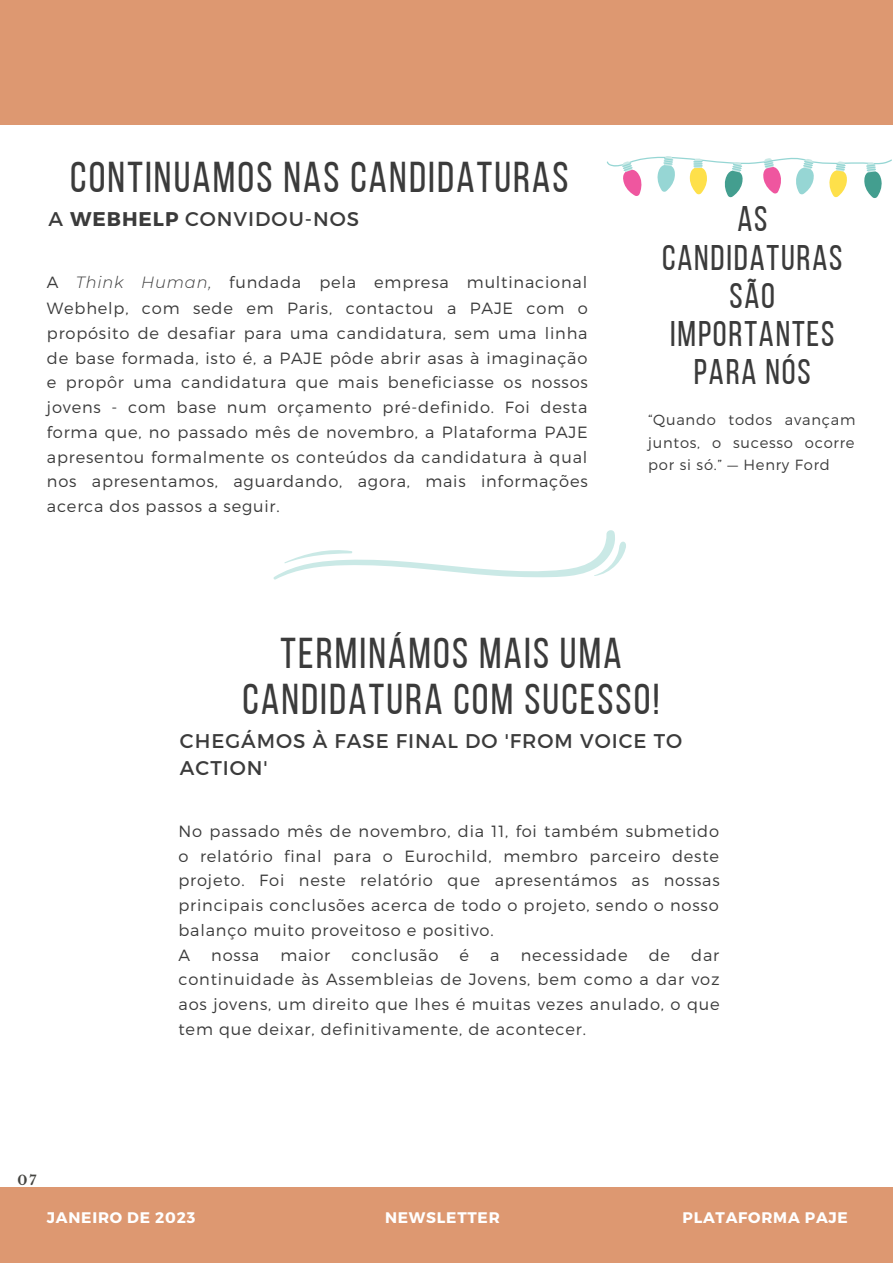
<style>
.page{position:relative;width:893px;height:1264px;background:#fff}
.page>*{position:absolute;margin:0;border:0;box-sizing:border-box;transform-origin:0 0}
.t1{font:43.05px/46px "Bebas Neue";letter-spacing:.05em;color:#3b3b3b;text-align:center}
.t2{font:35.55px/38.2px "Bebas Neue";letter-spacing:.05em;color:#3b3b3b;text-align:center}
.t3{font:19.8px/27px "Montserrat";letter-spacing:.05em;color:#3b3b3b}
.t4{font:300 16.2px/24.9px "Montserrat";letter-spacing:.05em;color:#3b3b3b;text-align:justify}
.t5{font:700 15.3px "Montserrat";letter-spacing:.05em;color:#fff}
.t6{font:300 14.7px/22.5px "Montserrat";letter-spacing:.05em;color:#3b3b3b;text-align:justify}
.t7{font:700 13.2px "Libre Baskerville";color:#444440}
.s1{font-weight:700}
.s2{font-style:italic}
</style>
<div class="page">
<div style="left:0;top:0;width:892px;height:1262px;background:#dd9871"></div>
<div style="left:0;top:125px;width:892px;height:1061px;background:#fff"></div>
<svg style="left:273px;top:530px;width:353px;height:50px"></svg>
<svg style="left:607px;top:156px;width:285px;height:42px"></svg>
<h1 class="t1" style="left:70px;top:158px;width:500px">CONTINUAMOS NAS CANDIDATURAS</h1>
<p class="t3" style="left:48px;top:205px;width:312px">A <span class="s1">WEBHELP</span> CONVIDOU-NOS</p>
<p class="t4" style="left:47px;top:269px;width:542px">A <span class="s2">Think Human,</span> fundada pela empresa multinacional Webhelp, com sede em Paris, contactou a PAJE com o propósito de desafiar para uma candidatura, sem uma linha de base formada, isto é, a PAJE pôde abrir asas à imaginação e propôr uma candidatura que mais beneficiasse os nossos jovens - com base num orçamento pré-definido. Foi desta forma que, no passado mês de novembro, a Plataforma PAJE apresentou formalmente os conteúdos da candidatura à qual nos apresentamos, aguardando, agora, mais informações acerca dos passos a seguir.</p>
<h2 class="t2" style="left:662px;top:203px;width:182px">AS<br>CANDIDATURAS<br>SÃO<br>IMPORTANTES<br>PARA NÓS</h2>
<p class="t6" style="left:648px;top:408px;width:209px">“Quando todos avançam juntos, o sucesso ocorre por si só.” — Henry Ford</p>
<h1 class="t1" style="left:242px;top:633px;width:418px">TERMINÁMOS MAIS UMA<br>CANDIDATURA COM SUCESSO!</h1>
<p class="t3" style="left:180px;top:726px;width:503px">CHEGÁMOS À FASE FINAL DO 'FROM VOICE TO<br>ACTION'</p>
<p class="t4" style="left:178px;top:817px;width:542px;text-align:left">No passado mês de novembro, dia 11, foi também submetido o relatório final para o Eurochild, membro parceiro deste projeto. Foi neste relatório que apresentámos as nossas principais conclusões acerca de todo o projeto, sendo o nosso balanço muito proveitoso e positivo.<br>A</p>
<p class="t4" style="left:211px;top:941px;width:49px">nossa</p>
<p class="t4" style="left:280px;top:941px;width:51px">maior</p>
<p class="t4" style="left:351px;top:941px;width:89px">conclusão</p>
<p class="t4" style="left:459px;top:941px;width:11px">é</p>
<p class="t4" style="left:490px;top:941px;width:11px">a</p>
<p class="t4" style="left:520px;top:941px;width:108px">necessidade</p>
<p class="t4" style="left:648px;top:941px;width:23px">de</p>
<p class="t4" style="left:178px;top:941px;width:542px;text-indent:512px">dar continuidade às Assembleias de Jovens, bem como a dar voz aos jovens, um direito que lhes é muitas vezes anulado, o que tem que deixar, definitivamente, de acontecer.</p>
<p class="t7" style="left:18px;top:1171px;width:20px">07</p>
<p class="t5" style="left:47px;top:1207px;width:150px">JANEIRO DE 2023</p>
<p class="t5" style="left:385px;top:1207px;width:116px">NEWSLETTER</p>
<p class="t5" style="left:682px;top:1207px;width:167px">PLATAFORMA PAJE</p>
</div>
